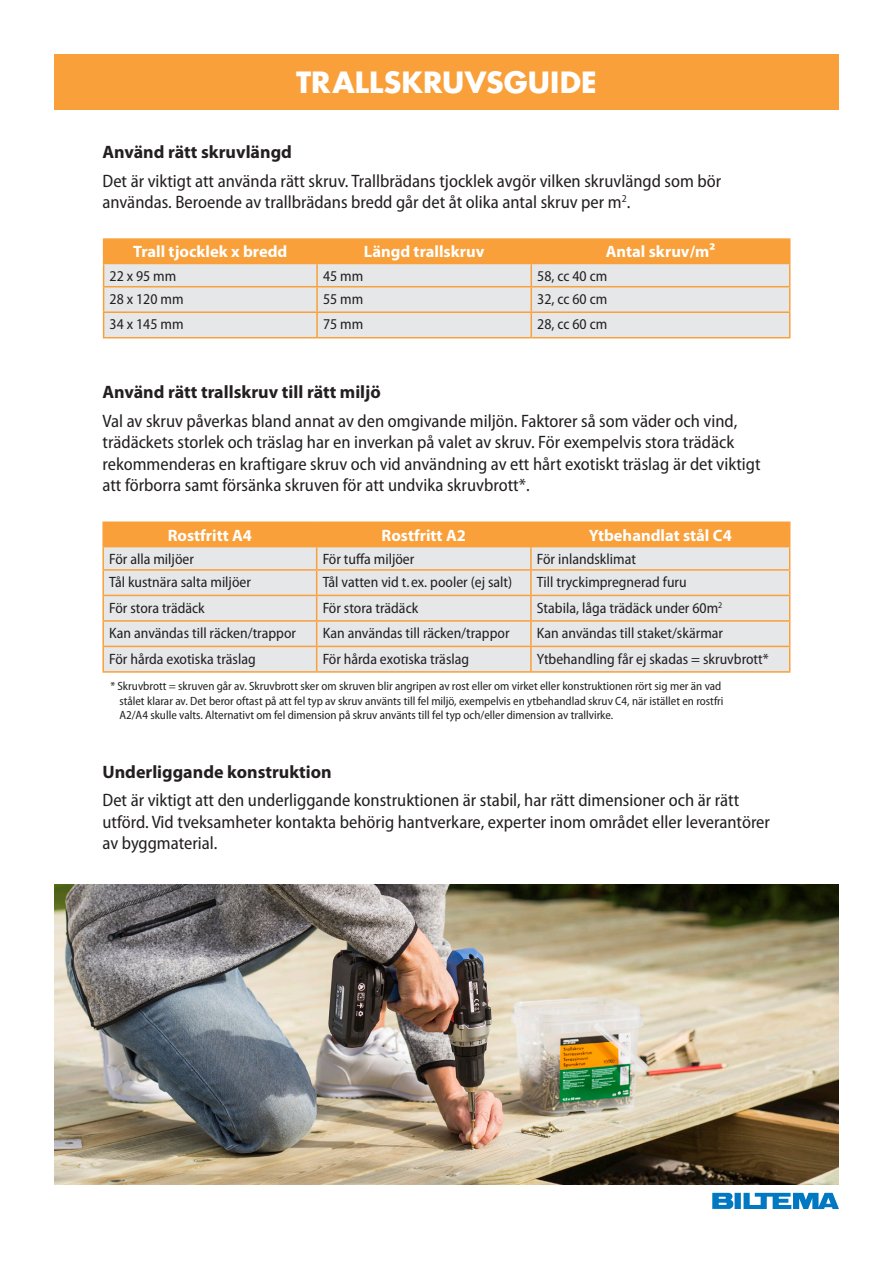
<style>
.page{position:relative;width:893px;height:1263px;background:#fff}
.page>*{position:absolute;margin:0;border:0;box-sizing:border-box;transform-origin:0 0}
.Huvudrubrik{font:700 28.5px "Futura Std";letter-spacing:.005em;color:#fff}
.Brödtext{font:semi-condensed 18px/21.6px "Myriad Pro";color:#231f20}
.Underrubrik{font:700 18px "Myriad Pro";color:#231f20}
.Tabell__rubriker{font:700 16.5px "Myriad Pro";color:#fff}
.Tabell__text{font:semi-condensed 15px "Myriad Pro";color:#231f20}
.Asterix{font:semi-condensed 12px/14.4px "Myriad Pro";color:#231f20}
</style>
<div class="page">
<img style="left:54px;top:884px;width:785px;height:301px">
<div style="left:54px;top:54px;width:785px;height:55px;background:#f9a03a"></div>
<hr style="left:103px;top:337px;width:214px;height:1px;background:#f9a03a">
<hr style="left:317px;top:337px;width:214px;height:1px;background:#f9a03a">
<hr style="left:531px;top:337px;width:259px;height:1px;background:#f9a03a">
<hr style="left:103px;top:238px;width:214px;height:2px;background:#f9a03a">
<hr style="left:317px;top:238px;width:214px;height:2px;background:#f9a03a">
<hr style="left:531px;top:238px;width:259px;height:2px;background:#f9a03a">
<svg style="left:103px;top:239px;width:687px;height:98px;background:#ebd2b5"></svg>
<hr style="left:102px;top:546px;width:215px;height:1px;background:#f9a03a">
<hr style="left:102px;top:547px;width:2px;height:22px;background:#f9a03a">
<hr style="left:102px;top:569px;width:215px;height:2px;background:#f9a03a">
<hr style="left:102px;top:571px;width:2px;height:24px;background:#f9a03a">
<hr style="left:102px;top:595px;width:215px;height:1px;background:#f9a03a">
<hr style="left:102px;top:596px;width:2px;height:24px;background:#f9a03a">
<hr style="left:102px;top:620px;width:215px;height:2px;background:#f9a03a">
<hr style="left:102px;top:622px;width:2px;height:24px;background:#f9a03a">
<hr style="left:102px;top:646px;width:215px;height:1px;background:#f9a03a">
<hr style="left:102px;top:647px;width:2px;height:24px;background:#f9a03a">
<hr style="left:102px;top:671px;width:215px;height:2px;background:#f9a03a">
<hr style="left:317px;top:671px;width:214px;height:2px;background:#f9a03a">
<hr style="left:531px;top:671px;width:259px;height:2px;background:#f9a03a">
<hr style="left:102px;top:521px;width:215px;height:2px;background:#f9a03a">
<hr style="left:102px;top:523px;width:2px;height:23px;background:#f9a03a">
<hr style="left:317px;top:521px;width:214px;height:2px;background:#f9a03a">
<hr style="left:531px;top:521px;width:259px;height:2px;background:#f9a03a">
<svg style="left:103px;top:522px;width:687px;height:149px;background:#ead7c3"></svg>
<svg style="left:712px;top:1193px;width:127px;height:16px"></svg>
<p class="Huvudrubrik" style="left:296px;top:64px;width:302px">TRALLSKRUVSGUIDE</p>
<p class="Underrubrik" style="left:102px;top:142px;width:191px">Använd rätt skruvlängd</p>
<p class="Brödtext" style="left:102px;top:170px;width:620px">Det är viktigt att använda rätt skruv. Trallbrädans tjocklek avgör vilken skruvlängd som bör användas. Beroende av trallbrädans bredd går det åt olika antal skruv per m<sup>2</sup>.</p>
<p class="Tabell__rubriker" style="left:133px;top:243px;width:156px">Trall tjocklek x bredd</p>
<p class="Tabell__rubriker" style="left:364px;top:243px;width:122px">Längd trallskruv</p>
<p class="Tabell__rubriker" style="left:606px;top:243px;width:111px">Antal skruv/m²</p>
<p class="Tabell__text" style="left:110px;top:268px;width:68px">22 x 95 mm</p>
<p class="Tabell__text" style="left:323px;top:268px;width:42px">45 mm</p>
<p class="Tabell__text" style="left:537px;top:268px;width:72px">58, cc 40 cm</p>
<p class="Tabell__text" style="left:110px;top:291px;width:75px">28 x 120 mm</p>
<p class="Tabell__text" style="left:323px;top:291px;width:42px">55 mm</p>
<p class="Tabell__text" style="left:537px;top:291px;width:72px">32, cc 60 cm</p>
<p class="Tabell__text" style="left:110px;top:316px;width:75px">34 x 145 mm</p>
<p class="Tabell__text" style="left:323px;top:316px;width:42px">75 mm</p>
<p class="Tabell__text" style="left:537px;top:316px;width:72px">28, cc 60 cm</p>
<p class="Underrubrik" style="left:102px;top:382px;width:280px">Använd rätt trallskruv till rätt miljö</p>
<p class="Brödtext" style="left:102px;top:410px;width:660px">Val av skruv påverkas bland annat av den omgivande miljön. Faktorer så som väder och vind, trädäckets storlek och träslag har en inverkan på valet av skruv. För exempelvis stora trädäck rekommenderas en kraftigare skruv och vid användning av ett hårt exotiskt träslag är det viktigt att förborra samt försänka skruven för att undvika skruvbrott*.</p>
<p class="Tabell__rubriker" style="left:168px;top:526px;width:86px">Rostfritt A4</p>
<p class="Tabell__rubriker" style="left:382px;top:526px;width:86px">Rostfritt A2</p>
<p class="Tabell__rubriker" style="left:589px;top:526px;width:145px">Ytbehandlat stål C4</p>
<p class="Tabell__text" style="left:109px;top:551px;width:86px">För alla miljöer</p>
<p class="Tabell__text" style="left:323px;top:551px;width:93px">För tuffa miljöer</p>
<p class="Tabell__text" style="left:537px;top:551px;width:101px">För inlandsklimat</p>
<p class="Tabell__text" style="left:109px;top:574px;width:143px">Tål kustnära salta miljöer</p>
<p class="Tabell__text" style="left:323px;top:574px;width:191px">Tål vatten vid t.ex. pooler (ej salt)</p>
<p class="Tabell__text" style="left:537px;top:574px;width:151px">Till tryckimpregnerad furu</p>
<p class="Tabell__text" style="left:109px;top:599px;width:97px">För stora trädäck</p>
<p class="Tabell__text" style="left:323px;top:599px;width:97px">För stora trädäck</p>
<p class="Tabell__text" style="left:537px;top:599px;width:187px">Stabila, låga trädäck under 60m<sup>2</sup></p>
<p class="Tabell__text" style="left:109px;top:625px;width:188px">Kan användas till räcken/trappor</p>
<p class="Tabell__text" style="left:323px;top:625px;width:188px">Kan användas till räcken/trappor</p>
<p class="Tabell__text" style="left:537px;top:625px;width:188px">Kan användas till staket/skärmar</p>
<p class="Tabell__text" style="left:109px;top:650px;width:148px">För hårda exotiska träslag</p>
<p class="Tabell__text" style="left:323px;top:650px;width:148px">För hårda exotiska träslag</p>
<p class="Tabell__text" style="left:537px;top:650px;width:233px">Ytbehandling får ej skadas = skruvbrott*</p>
<p class="Asterix" style="left:119px;top:679px;width:606px;text-indent:-9px">* Skruvbrott = skruven går av. Skruvbrott sker om skruven blir angripen av rost eller om virket eller konstruktionen rört sig mer än vad stålet klarar av. Det beror oftast på att fel typ av skruv använts till fel miljö, exempelvis en ytbehandlad skruv C4, när istället en rostfri<br>A2/A4 skulle valts. Alternativt om fel dimension på skruv använts till fel typ och/eller dimension av trallvirke.</p>
<p class="Underrubrik" style="left:102px;top:761px;width:231px">Underliggande konstruktion</p>
<p class="Brödtext" style="left:102px;top:790px;width:669px">Det är viktigt att den underliggande konstruktionen är stabil, har rätt dimensioner och är rätt utförd. Vid tveksamheter kontakta behörig hantverkare, experter inom området eller leverantörer av byggmaterial.</p>
</div>
